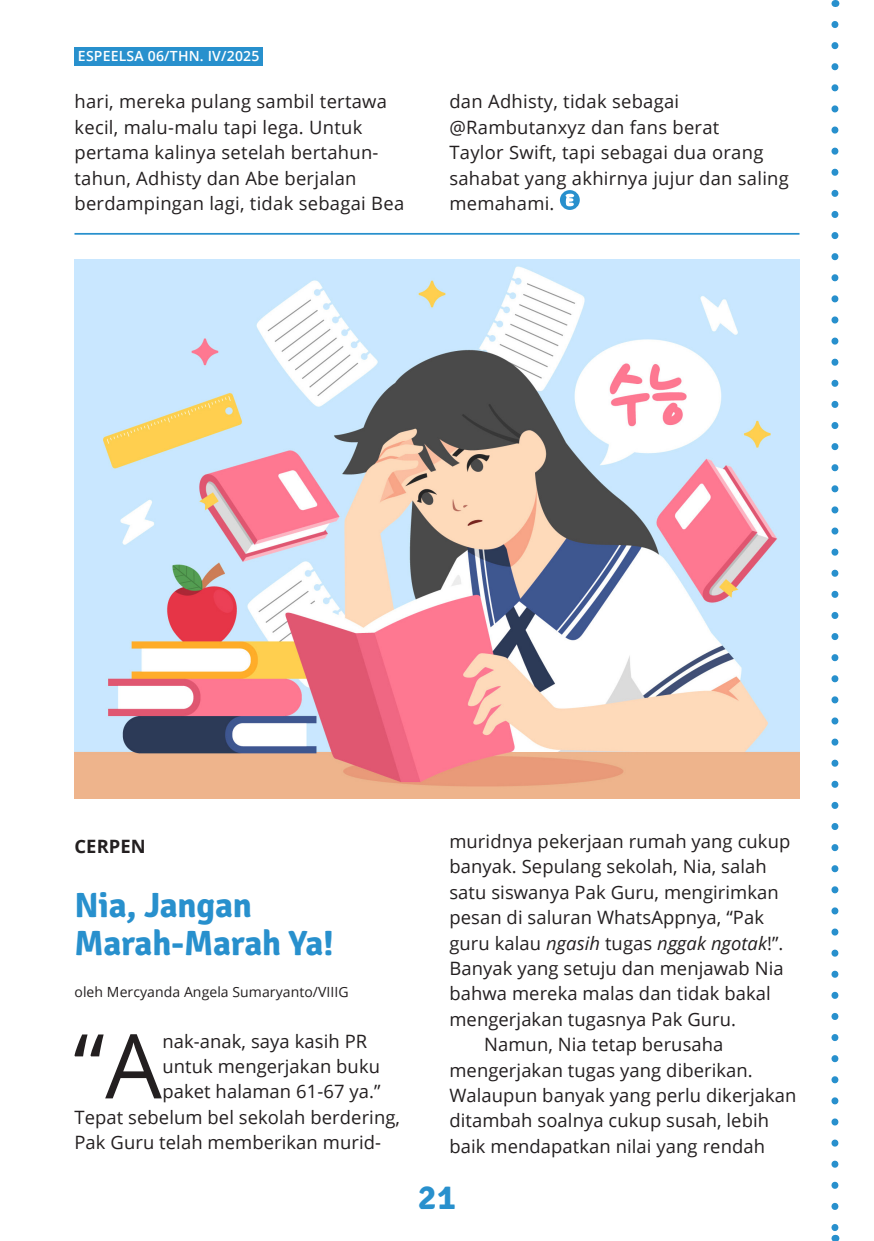
<style>
.page{position:relative;width:874px;height:1241px;background:#fff}
.page>*{position:absolute;margin:0;border:0;box-sizing:border-box;transform-origin:0 0}
.Firts_Paragraph_2{font:89.42px "Open Sans";color:#231f20}
.Title_1{font:700 35px "Signika";letter-spacing:-.005em;color:#2890cd}
.Paragraph_1{font:18.38px/25.4px "Open Sans";letter-spacing:.015em;color:#231f20}
.Firts_Paragraph_2-2{font:18.38px/25.4px "Open Sans";letter-spacing:.005em;color:#231f20}
.Rubrik_Mark{font:700 18.38px "Open Sans";letter-spacing:.005em;color:#231f20}
.KR_name{font:14px "Open Sans";letter-spacing:.005em;color:#231f20}
.t1{font:600 14px "Open Sans";letter-spacing:.015em;color:#fff}
.s1{font-style:italic}
</style>
<div class="page">
<div style="left:74px;top:47px;width:189px;height:18px;background:#2890cd"></div>
<div style="left:559px;top:190px;width:20px;height:20px;background:#2890cd;border-radius:50%"></div>
<svg style="left:565px;top:193px;width:9px;height:14px"></svg>
<hr style="left:74px;top:233px;width:725px;height:2px;background:#2890cd">
<img style="left:74px;top:259px;width:725px;height:539px">
<svg style="left:831px;top:24px;width:7px;height:1203px"></svg>
<p class="t1" style="left:78px;top:46px;width:183px">ESPEELSA 06/THN. IV/2025</p>
<p class="Paragraph_1" style="left:74px;top:88px;width:331px">hari, mereka pulang sambil tertawa kecil, malu-malu tapi lega. Untuk pertama kalinya setelah bertahun&shy;tahun, Adhisty dan Abe berjalan berdampingan lagi, tidak sebagai Bea</p>
<p class="Paragraph_1" style="left:449px;top:88px;width:341px">dan Adhisty, tidak sebagai @Rambutanxyz dan fans berat<br>Taylor Swift, tapi sebagai dua orang sahabat yang akhirnya jujur dan saling memahami.</p>
<p class="Rubrik_Mark" style="left:74px;top:833px;width:73px">CERPEN</p>
<p class="Title_1" style="left:74px;top:876px;width:179px">Nia, Jangan</p>
<p class="Title_1" style="left:74px;top:914px;width:261px">Marah-Marah Ya!</p>
<p class="KR_name" style="left:74px;top:981px;width:275px">oleh Mercyanda Angela Sumaryanto/VIIIG</p>
<p class="Firts_Paragraph_2" style="left:73px;top:1004px;width:90px">“A</p>
<p class="Firts_Paragraph_2-2" style="left:162px;top:1027px;width:206px">nak-anak, saya kasih PR</p>
<p class="Firts_Paragraph_2-2" style="left:162px;top:1052px;width:219px">untuk mengerjakan buku</p>
<p class="Firts_Paragraph_2-2" style="left:162px;top:1078px;width:220px">paket halaman 61-67 ya.”</p>
<p class="Firts_Paragraph_2-2" style="left:74px;top:1103px;width:327px">Tepat sebelum bel sekolah berdering,</p>
<p class="Firts_Paragraph_2-2" style="left:74px;top:1129px;width:308px">Pak Guru telah memberikan murid-</p>
<p class="Firts_Paragraph_2-2" style="left:449px;top:828px;width:342px">muridnya pekerjaan rumah yang cukup banyak. Sepulang sekolah, Nia, salah satu siswanya Pak Guru, mengirimkan pesan di saluran WhatsAppnya, “Pak guru kalau <span class="s1">ngasih</span> tugas <span class="s1">nggak ngotak</span>!”.<br>Banyak yang setuju dan menjawab Nia bahwa mereka malas dan tidak bakal mengerjakan tugasnya Pak Guru.</p>
<p class="Paragraph_1" style="left:449px;top:1031px;width:348px;text-indent:35px">Namun, Nia tetap berusaha mengerjakan tugas yang diberikan.<br>Walaupun banyak yang perlu dikerjakan ditambah soalnya cukup susah, lebih baik mendapatkan nilai yang rendah</p>
<h2 class="Title_1" style="left:417px;top:1168px;width:40px">21</h2>
</div>
